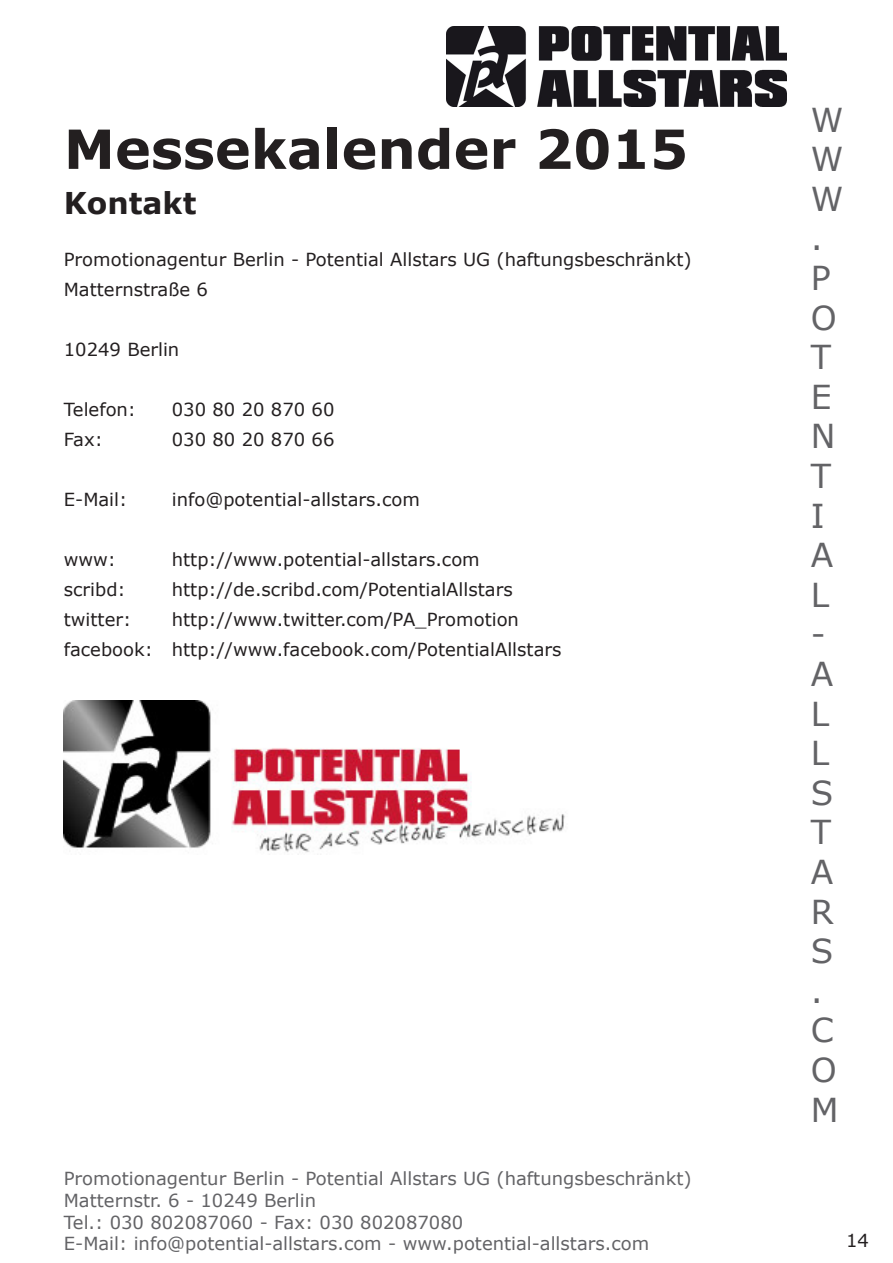
<style>
.page{position:relative;width:893px;height:1263px;background:#fff}
.page>*{position:absolute;margin:0;border:0;box-sizing:border-box;transform-origin:0 0}
.t1{font:700 54px "Verdana";color:#231f20}
.t2{font:33px "Verdana";color:#636366}
.t3{font:700 30px "Verdana";color:#231f20}
.t4{font:18px "Verdana";color:#231f20}
.t5{font:18px "Verdana";color:#636366}
</style>
<div class="page">
<img style="left:446px;top:27px;width:341px;height:79px">
<img style="left:64px;top:700px;width:501px;height:155px">
<p class="t1" style="left:64px;top:115px;width:626px">Messekalender 2015</p>
<p class="t3" style="left:64px;top:184px;width:134px">Kontakt</p>
<p class="t4" style="left:64px;top:247px;width:629px">Promotionagentur Berlin - Potential Allstars UG (haftungsbeschränkt)</p>
<p class="t4" style="left:64px;top:277px;width:146px">Matternstraße 6</p>
<p class="t4" style="left:64px;top:337px;width:117px">10249 Berlin</p>
<p class="t4" style="left:64px;top:397px;width:74px">Telefon:</p>
<p class="t4" style="left:172px;top:397px;width:164px">030 80 20 870 60</p>
<p class="t4" style="left:64px;top:427px;width:41px">Fax:</p>
<p class="t4" style="left:172px;top:427px;width:164px">030 80 20 870 66</p>
<p class="t4" style="left:64px;top:487px;width:65px">E-Mail:</p>
<p class="t4" style="left:172px;top:487px;width:250px">info@potential-allstars.com</p>
<p class="t4" style="left:64px;top:547px;width:54px">www:</p>
<p class="t4" style="left:172px;top:547px;width:309px">http://www.potential-allstars.com</p>
<p class="t4" style="left:64px;top:577px;width:63px">scribd:</p>
<p class="t4" style="left:172px;top:577px;width:342px">http://de.scribd.com/PotentialAllstars</p>
<p class="t4" style="left:64px;top:607px;width:69px">twitter:</p>
<p class="t4" style="left:172px;top:607px;width:349px">http://www.twitter.com/PA_Promotion</p>
<p class="t4" style="left:64px;top:637px;width:499px">facebook: http://www.facebook.com/PotentialAllstars</p>
<p class="t5" style="left:64px;top:1166px;width:629px">Promotionagentur Berlin - Potential Allstars UG (haftungsbeschränkt)</p>
<p class="t5" style="left:64px;top:1188px;width:254px">Matternstr. 6 - 10249 Berlin</p>
<p class="t5" style="left:64px;top:1209px;width:401px">Tel.: 030 802087060 - Fax: 030 802087080</p>
<p class="t5" style="left:64px;top:1231px;width:587px">E-Mail: info@potential-allstars.com - www.potential-allstars.com</p>
<p class="t2" style="left:811px;top:97px;width:34px">W</p>
<p class="t2" style="left:811px;top:136px;width:34px">W</p>
<p class="t2" style="left:811px;top:176px;width:34px">W</p>
<p class="t2" style="left:811px;top:216px;width:14px">.</p>
<p class="t2" style="left:811px;top:255px;width:21px">P</p>
<p class="t2" style="left:811px;top:295px;width:27px">O</p>
<p class="t2" style="left:811px;top:334px;width:22px">T</p>
<p class="t2" style="left:811px;top:374px;width:22px">E</p>
<p class="t2" style="left:811px;top:414px;width:26px">N</p>
<p class="t2" style="left:811px;top:453px;width:22px">T</p>
<p class="t2" style="left:811px;top:493px;width:15px">I</p>
<p class="t2" style="left:811px;top:532px;width:24px">A</p>
<p class="t2" style="left:811px;top:572px;width:20px">L</p>
<p class="t2" style="left:811px;top:612px;width:16px">-</p>
<p class="t2" style="left:811px;top:651px;width:24px">A</p>
<p class="t2" style="left:811px;top:691px;width:20px">L</p>
<p class="t2" style="left:811px;top:730px;width:20px">L</p>
<p class="t2" style="left:811px;top:770px;width:24px">S</p>
<p class="t2" style="left:811px;top:810px;width:22px">T</p>
<p class="t2" style="left:811px;top:849px;width:24px">A</p>
<p class="t2" style="left:811px;top:889px;width:24px">R</p>
<p class="t2" style="left:811px;top:928px;width:24px">S</p>
<p class="t2" style="left:811px;top:968px;width:14px">.</p>
<p class="t2" style="left:811px;top:1008px;width:25px">C</p>
<p class="t2" style="left:811px;top:1047px;width:27px">O</p>
<p class="t2" style="left:811px;top:1087px;width:29px">M</p>
<p class="t4" style="left:846px;top:1228px;width:24px">14</p>
</div>
